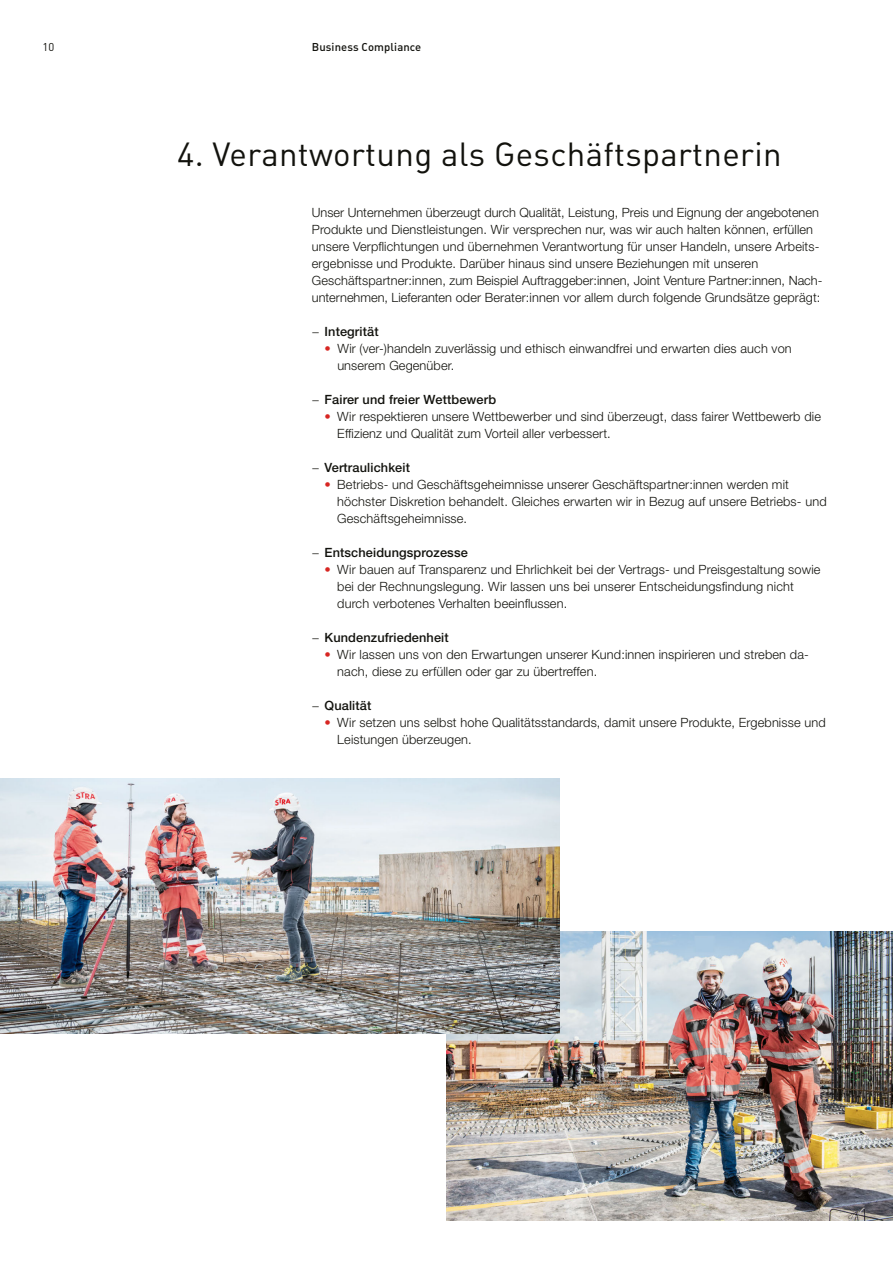
<style>
.page{position:relative;width:893px;height:1263px;background:#fff}
.page>*{position:absolute;margin:0;border:0;box-sizing:border-box;transform-origin:0 0}
.t1{font:33px "DIN Pro";letter-spacing:.01em;color:#12120d}
.t2{font:300 12.75px/17px "Helvetica Neue LT Pro";letter-spacing:.01em;color:#12120d}
.t3{font:500 12.75px "Helvetica Neue LT Pro";letter-spacing:.01em;color:#12120d}
.t4{font:500 11.25px "DIN Pro";letter-spacing:.01em;color:#12120d}
.t5{font:11.25px "DIN Pro";color:#12120d}
.s1{font-weight:300}
.s2{color:#d72622}
</style>
<div class="page">
<img style="left:446px;top:931px;width:447px;height:289px">
<img style="left:0;top:778px;width:560px;height:255px">
<p class="t5" style="left:43px;top:39px;width:13px">10</p>
<p class="t4" style="left:312px;top:39px;width:111px">Business Compliance</p>
<h1 class="t1" style="left:177px;top:131px;width:606px">4. Verantwortung als Geschäftspartnerin</h1>
<p class="t2" style="left:312px;top:204px;width:512px">Unser Unternehmen überzeugt durch Qualität, Leistung, Preis und Eignung der angebotenen Produkte und Dienstleistungen. Wir versprechen nur, was wir auch halten können, erfüllen unsere Verpflichtungen und übernehmen Verantwortung für unser Handeln, unsere Arbeits&shy;ergebnisse und Produkte. Darüber hinaus sind unsere Beziehungen mit unseren Geschäftspartner:innen, zum Beispiel Auftraggeber:innen, Joint Venture Partner:innen, Nach&shy;unternehmen, Lieferanten oder Berater:innen vor allem durch folgende Grundsätze geprägt:</p>
<p class="t3" style="left:312px;top:324px;width:68px"><span class="s1">−</span> Integrität</p>
<p class="t2" style="left:337px;top:340px;width:456px;text-indent:-13px"><span class="s2">•</span> Wir (ver-)handeln zuverlässig und ethisch einwandfrei und erwarten dies auch von unserem Gegenüber.</p>
<p class="t3" style="left:312px;top:392px;width:186px"><span class="s1">−</span> Fairer und freier Wettbewerb</p>
<p class="t2" style="left:337px;top:408px;width:485px;text-indent:-13px"><span class="s2">•</span> Wir respektieren unsere Wettbewerber und sind überzeugt, dass fairer Wettbewerb die<br>Effizienz und Qualität zum Vorteil aller verbessert.</p>
<p class="t3" style="left:312px;top:460px;width:100px"><span class="s1">−</span> Vertraulichkeit</p>
<p class="t2" style="left:337px;top:476px;width:491px;text-indent:-13px"><span class="s2">•</span> Betriebs- und Geschäftsgeheimnisse unserer Geschäftspartner:innen werden mit höchster Diskretion behandelt. Gleiches erwarten wir in Bezug auf unsere Betriebs- und<br>Geschäftsgeheimnisse.</p>
<p class="t3" style="left:312px;top:545px;width:158px"><span class="s1">−</span> Entscheidungsprozesse</p>
<p class="t2" style="left:337px;top:561px;width:485px;text-indent:-13px"><span class="s2">•</span> Wir bauen auf Transparenz und Ehrlichkeit bei der Vertrags- und Preisgestaltung sowie bei der Rechnungslegung. Wir lassen uns bei unserer Entscheidungsfindung nicht durch verbotenes Verhalten beeinflussen.</p>
<p class="t3" style="left:312px;top:630px;width:138px"><span class="s1">−</span> Kundenzufriedenheit</p>
<p class="t2" style="left:337px;top:646px;width:473px;text-indent:-13px"><span class="s2">•</span> Wir lassen uns von den Erwartungen unserer Kund:innen inspirieren und streben da&shy;nach, diese zu erfüllen oder gar zu übertreffen.</p>
<p class="t3" style="left:312px;top:698px;width:61px"><span class="s1">−</span> Qualität</p>
<p class="t2" style="left:337px;top:714px;width:490px;text-indent:-13px"><span class="s2">•</span> Wir setzen uns selbst hohe Qualitätsstandards, damit unsere Produkte, Ergebnisse und<br>Leistungen überzeugen.</p>
</div>
